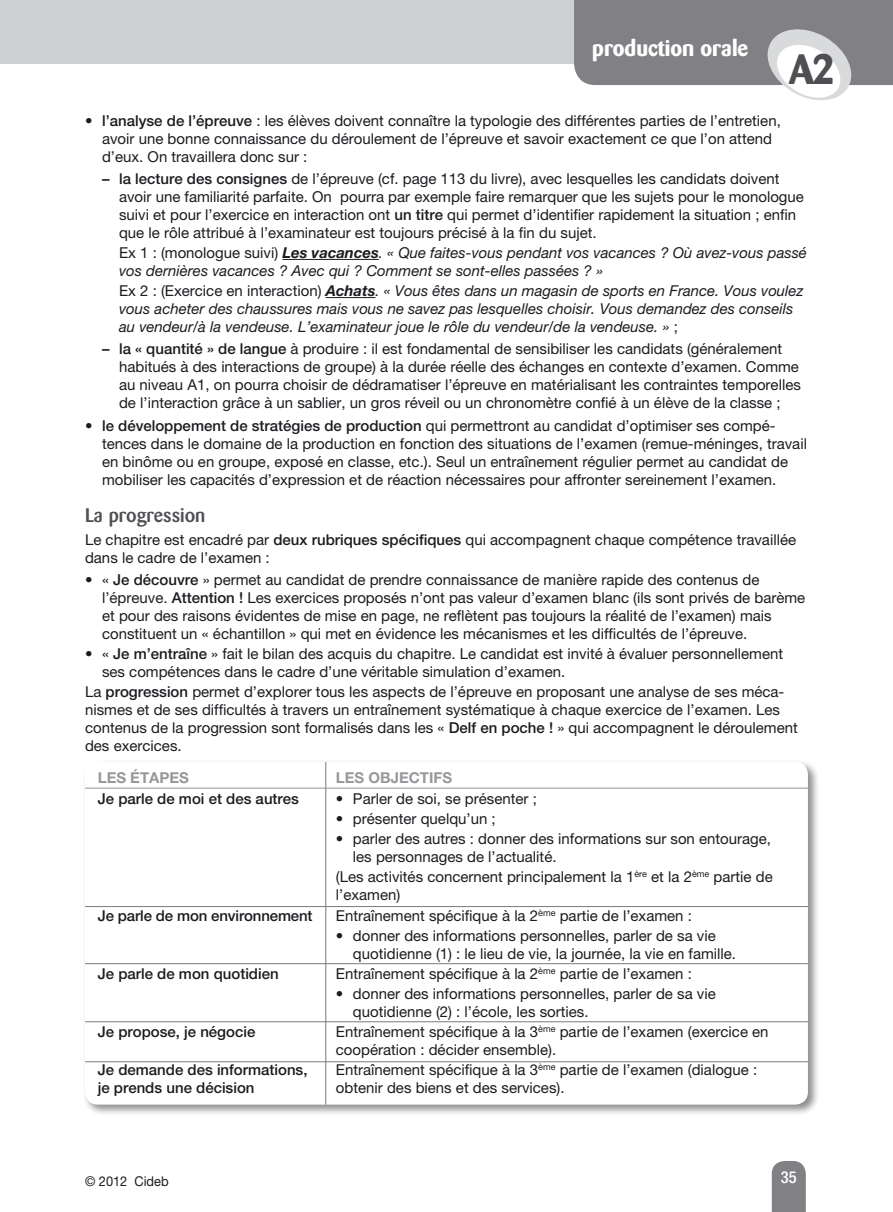
<style>
.page{position:relative;width:893px;height:1212px;background:#fff}
.page>*{position:absolute;margin:0;border:0;box-sizing:border-box;transform-origin:0 0}
.t1{font:700 42px "Barmeno";color:#504e53}
.t2{font:700 22.5px "Barmeno";color:#fff}
.t3{font:500 19.5px "Barmeno";color:#504e53}
.t4{font:500 condensed 16.5px "Helvetica Neue LT Std";color:#fff}
.t5{font:15px/18px "Helvetica Neue LT Std";color:#1b1c20}
.t6{font:italic 15px/18px "Helvetica Neue LT Std";color:#1b1c20}
.t7{font:500 15px/18px "Helvetica Neue LT Std";color:#1b1c20}
.t8{font:700 15px "Helvetica Neue LT Std";color:#98989c}
.t9{font:13.5px "Helvetica Neue";color:#1b1c20;scale:.95 1}
.s1{font-weight:500}
.s2{font-style:normal}
.s3{font-weight:700}
</style>
<div class="page">
<div style="left:82px;top:759px;width:737px;height:357px;background:#1b1c20;opacity:.5"></div>
<div style="left:85px;top:762px;width:723px;height:342px;background:#fff;border-radius:13px"></div>
<hr style="left:325px;top:762px;width:1px;height:342px;background:#818084">
<hr style="left:85px;top:1021px;width:723px;height:1px;background:#818084">
<hr style="left:85px;top:963px;width:723px;height:1px;background:#818084">
<div style="left:772px;top:1161px;width:34px;height:51px;background:#818084"></div>
<div style="left:0;top:0;width:893px;height:64px;background:#ced1d3"></div>
<svg style="left:574px;top:0;width:319px;height:101px"></svg>
<hr style="left:85px;top:1061px;width:723px;height:1px;background:#818084">
<hr style="left:85px;top:906px;width:723px;height:1px;background:#818084">
<hr style="left:282px;top:259px;width:97px;height:1px;background:#1b1c20">
<hr style="left:326px;top:297px;width:49px;height:1px;background:#1b1c20">
<hr style="left:85px;top:787px;width:723px;height:2px;background:#98989c">
<h2 class="t2" style="left:592px;top:35px;width:158px">production orale</h2>
<h1 class="t1" style="left:789px;top:44px;width:48px">A2</h1>
<p class="t5" style="left:102px;top:111px;width:680px;text-indent:-17px"><span class="s1">• l’analyse de l’épreuve</span> : les élèves doivent connaître la typologie des différentes parties de l’entretien, avoir une bonne connaissance du déroulement de l’épreuve et savoir exactement ce que l’on attend d’eux. On travaillera donc sur :</p>
<p class="t5" style="left:119px;top:169px;width:686px;text-indent:-17px"><span class="s1">– la lecture des consignes</span> de l’épreuve (cf. page 113 du livre), avec lesquelles les candidats doivent avoir une familiarité parfaite. On pourra par exemple faire remarquer que les sujets pour le monologue suivi et pour l’exercice en interaction ont <span class="s1">un titre</span> qui permet d’identifier rapidement la situation ; enfin que le rôle attribué à l’examinateur est toujours précisé à la fin du sujet.</p>
<p class="t6" style="left:119px;top:243px;width:689px"><span class="s2">Ex 1 : (monologue suivi)</span> <span class="s3">Les vacances</span>. « Que faites-vous pendant vos vacances ? Où avez-vous passé vos dernières vacances ? Avec qui ? Comment se sont-elles passées ? »</p>
<p class="t6" style="left:119px;top:281px;width:686px"><span class="s2">Ex 2 : (Exercice en interaction)</span> <span class="s3">Achats</span>. « Vous êtes dans un magasin de sports en France. Vous voulez vous acheter des chaussures mais vous ne savez pas lesquelles choisir. Vous demandez des conseils au vendeur/à la vendeuse. L’examinateur joue le rôle du vendeur/de la vendeuse. » <span class="s2">;</span></p>
<p class="t5" style="left:119px;top:340px;width:683px;text-indent:-17px"><span class="s1">– la « quantité » de langue</span> à produire : il est fondamental de sensibiliser les candidats (généralement habitués à des interactions de groupe) à la durée réelle des échanges en contexte d’examen. Comme au niveau A1, on pourra choisir de dédramatiser l’épreuve en matérialisant les contraintes temporelles de l’interaction grâce à un sablier, un gros réveil ou un chronomètre confié à un élève de la classe ;</p>
<p class="t5" style="left:102px;top:416px;width:706px;text-indent:-17px"><span class="s1">• le développement de stratégies de production</span> qui permettront au candidat d’optimiser ses compé&shy;tences dans le domaine de la production en fonction des situations de l’examen (remue-méninges, travail en binôme ou en groupe, exposé en classe, etc.). Seul un entraînement régulier permet au candidat de mobiliser les capacités d’expression et de réaction nécessaires pour affronter sereinement l’examen.</p>
<h3 class="t3" style="left:85px;top:504px;width:122px">La progression</h3>
<p class="t5" style="left:85px;top:530px;width:713px">Le chapitre est encadré par <span class="s1">deux rubriques spécifiques</span> qui accompagnent chaque compétence travaillée dans le cadre de l’examen :</p>
<p class="t5" style="left:102px;top:570px;width:705px;text-indent:-17px">• « <span class="s1">Je découvre</span> » permet au candidat de prendre connaissance de manière rapide des contenus de l’épreuve. <span class="s1">Attention !</span> Les exercices proposés n’ont pas valeur d’examen blanc (ils sont privés de barème et pour des raisons évidentes de mise en page, ne reflètent pas toujours la réalité de l’examen) mais constituent un « échantillon » qui met en évidence les mécanismes et les difficultés de l’épreuve.</p>
<p class="t5" style="left:102px;top:644px;width:683px;text-indent:-17px">• « <span class="s1">Je m’entraîne</span> » fait le bilan des acquis du chapitre. Le candidat est invité à évaluer personnellement ses compétences dans le cadre d’une véritable simulation d’examen.</p>
<p class="t5" style="left:85px;top:682px;width:714px">La <span class="s1">progression</span> permet d’explorer tous les aspects de l’épreuve en proposant une analyse de ses méca&shy;nismes et de ses difficultés à travers un entraînement systématique à chaque exercice de l’examen. Les contenus de la progression sont formalisés dans les « <span class="s1">Delf en poche !</span> » qui accompagnent le déroulement des exercices.</p>
<p class="t8" style="left:98px;top:769px;width:93px">LES ÉTAPES</p>
<p class="t8" style="left:336px;top:769px;width:118px">LES OBJECTIFS</p>
<p class="t7" style="left:98px;top:789px;width:203px">Je parle de moi et des autres</p>
<p class="t7" style="left:98px;top:906px;width:216px">Je parle de mon environnement</p>
<p class="t7" style="left:98px;top:964px;width:182px">Je parle de mon quotidien</p>
<p class="t7" style="left:98px;top:1022px;width:159px">Je propose, je négocie</p>
<p class="t7" style="left:98px;top:1061px;width:211px">Je demande des informations, je prends une décision</p>
<p class="t5" style="left:336px;top:789px;width:202px">• Parler de soi, se présenter ;</p>
<p class="t5" style="left:336px;top:810px;width:161px">• présenter quelqu’un ;</p>
<p class="t5" style="left:353px;top:830px;width:420px;text-indent:-17px">• parler des autres : donner des informations sur son entourage, les personnages de l’actualité.</p>
<p class="t5" style="left:336px;top:868px;width:438px">(Les activités concernent principalement la 1<sup>ère</sup> et la 2<sup>ème</sup> partie de l’examen)</p>
<p class="t5" style="left:336px;top:906px;width:358px">Entraînement spécifique à la 2<sup>ème</sup> partie de l’examen :</p>
<p class="t5" style="left:353px;top:926px;width:385px;text-indent:-17px">• donner des informations personnelles, parler de sa vie quotidienne (1) : le lieu de vie, la journée, la vie en famille.</p>
<p class="t5" style="left:336px;top:964px;width:358px">Entraînement spécifique à la 2<sup>ème</sup> partie de l’examen :</p>
<p class="t5" style="left:353px;top:984px;width:364px;text-indent:-17px">• donner des informations personnelles, parler de sa vie quotidienne (2) : l’école, les sorties.</p>
<p class="t5" style="left:336px;top:1022px;width:434px">Entraînement spécifique à la 3<sup>ème</sup> partie de l’examen (exercice en coopération : décider ensemble).</p>
<p class="t5" style="left:336px;top:1061px;width:423px">Entraînement spécifique à la 3<sup>ème</sup> partie de l’examen (dialogue : obtenir des biens et des services).</p>
<p class="t9" style="left:85px;top:1173px;width:90px">© 2012 Cideb</p>
<p class="t4" style="left:781px;top:1167px;width:17px">35</p>
</div>
